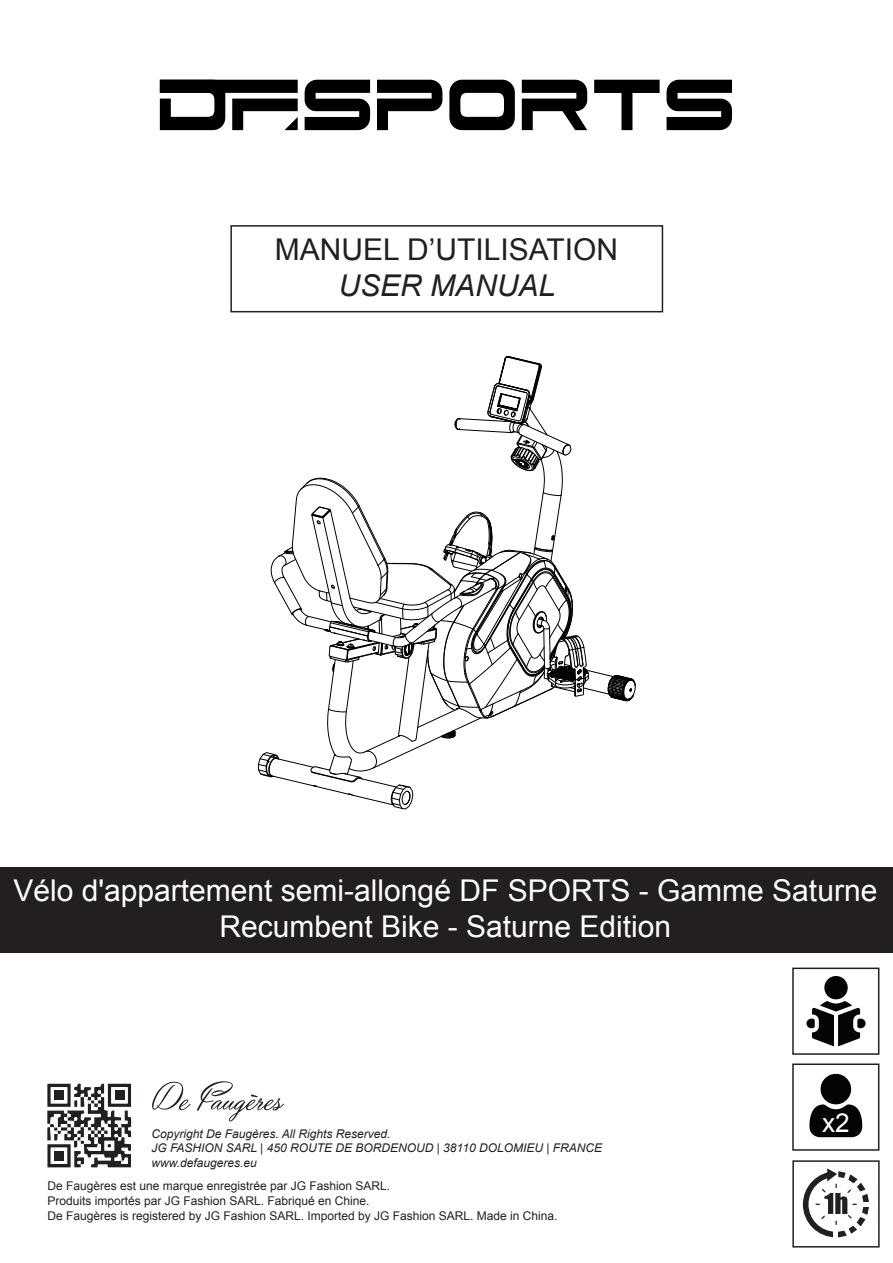
<style>
.page{position:relative;width:893px;height:1263px;background:#fff}
.page>*{position:absolute;margin:0;border:0;box-sizing:border-box;transform-origin:0 0}
.t1{font:30px/36px "Arial";color:#fff;text-align:center}
.t2{font:30px "Arial";color:#231f20}
.t3{font:italic 30px "Arial";color:#231f20}
.t4{font:26.1px "Arial";color:#fff}
.t5{font:12px/15px "Arial";color:#231f20}
.t6{font:italic 12px/14.7px "Arial";color:#231f20}
</style>
<div class="page">
<div style="left:0;top:867px;width:893px;height:85px;background:#231f20"></div>
<div style="left:230px;top:225px;width:433px;height:87px;border:2px solid #231f20"></div>
<svg style="left:47px;top:1083px;width:84px;height:84px"></svg>
<svg style="left:152px;top:1082px;width:39px;height:28px"></svg>
<svg style="left:197px;top:1081px;width:87px;height:40px"></svg>
<div style="left:833px;top:1228px;width:5px;height:20px;background:#828081"></div>
<svg style="left:803px;top:1168px;width:66px;height:76px"></svg>
<div style="left:824px;top:976px;width:24px;height:23px;background:#040503;border-radius:50%"></div>
<svg style="left:806px;top:1001px;width:60px;height:45px"></svg>
<svg style="left:809px;top:1074px;width:53px;height:63px"></svg>
<div style="left:792px;top:967px;width:87px;height:88px;border:2px solid #231f20"></div>
<div style="left:792px;top:1063px;width:87px;height:88px;border:2px solid #231f20"></div>
<div style="left:792px;top:1160px;width:88px;height:87px;border:2px solid #231f20"></div>
<svg style="left:305px;top:80px;width:65px;height:50px"></svg>
<svg style="left:377px;top:80px;width:65px;height:50px"></svg>
<svg style="left:449px;top:80px;width:66px;height:50px"></svg>
<svg style="left:522px;top:80px;width:65px;height:50px"></svg>
<svg style="left:594px;top:80px;width:66px;height:50px"></svg>
<svg style="left:667px;top:80px;width:65px;height:50px"></svg>
<svg style="left:160px;top:80px;width:138px;height:50px"></svg>
<svg style="left:258px;top:356px;width:378px;height:453px"></svg>
<h1 class="t2" style="left:275px;top:230px;width:345px">MANUEL D’UTILISATION</h1>
<h1 class="t3" style="left:338px;top:266px;width:218px">USER MANUAL</h1>
<h1 class="t1" style="left:13px;top:873px;width:865px">Vélo d'appartement semi-allongé DF SPORTS - Gamme Saturne<br>Recumbent Bike - Saturne Edition</h1>
<p class="t6" style="left:151px;top:1126px;width:452px">Copyright De Faugères. All Rights Reserved.<br>JG FASHION SARL | 450 ROUTE DE BORDENOUD | 38110 DOLOMIEU | FRANCE www.defaugeres.eu</p>
<p class="t5" style="left:47px;top:1178px;width:512px">De Faugères est une marque enregistrée par JG Fashion SARL.<br>Produits importés par JG Fashion SARL. Fabriqué en Chine.<br>De Faugères is registered by JG Fashion SARL. Imported by JG Fashion SARL. Made in China.</p>
<h2 class="t4" style="left:822px;top:1106px;width:29px">x2</h2>
</div>
